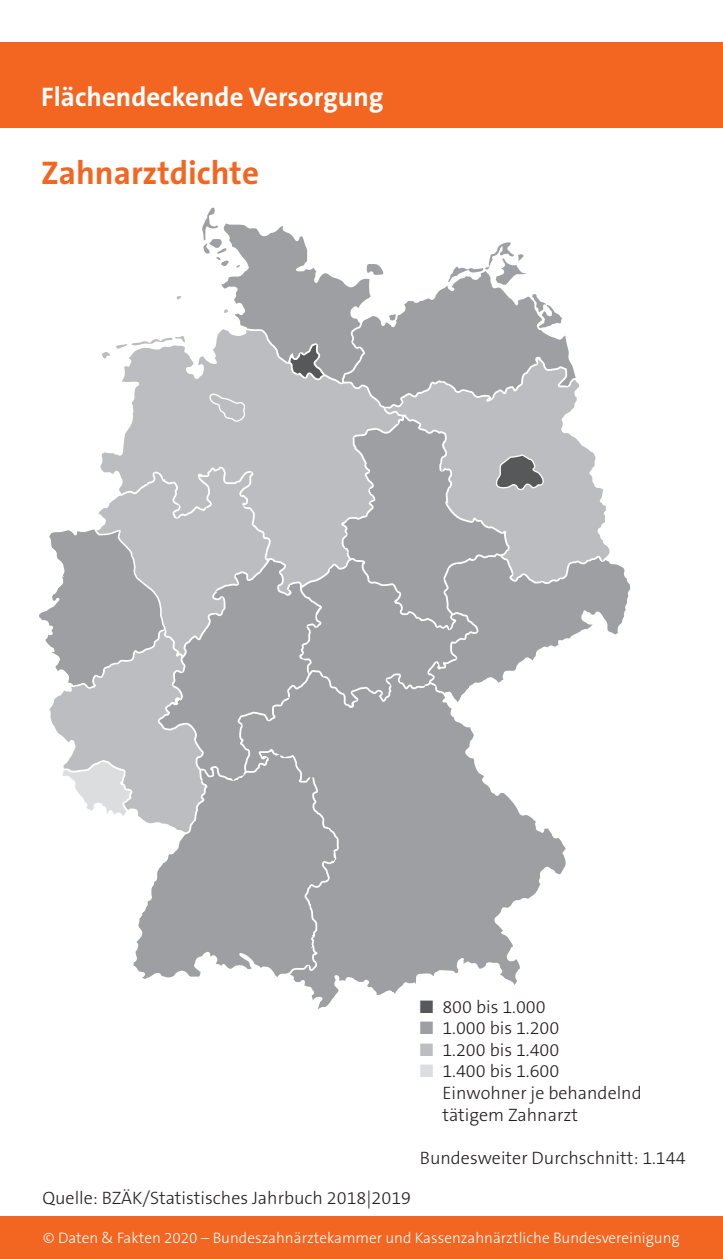
<style>
.page{position:relative;width:723px;height:1259px;background:#fff}
.page>*{position:absolute;margin:0;border:0;box-sizing:border-box;transform-origin:0 0}
.t1{font:700 33px "The Sans B Plus W7";color:#f36621}
.t2{font:700 27px "The Sans B Plus W7";color:#fff}
.t3{font:300 18px/21.6px "The Sans B Plus W3";color:#231f20}
.t4{font:300 15.3px "The Sans B Plus W3";color:#fff}
.s1{color:#57585a}
.s2{color:#9d9fa2}
.s3{color:#bcbdc0}
.s4{color:#dcdddf}
</style>
<div class="page">
<div style="left:0;top:43px;width:723px;height:85px;background:#f36621"></div>
<div style="left:0;top:1216px;width:723px;height:43px;background:#f36621"></div>
<svg style="left:304px;top:862px;width:262px;height:147px"></svg>
<svg style="left:133px;top:862px;width:206px;height:123px"></svg>
<svg style="left:39px;top:207px;width:592px;height:655px"></svg>
<h2 class="t2" style="left:41px;top:80px;width:344px">Flächendeckende Versorgung</h2>
<h1 class="t1" style="left:41px;top:152px;width:219px">Zahnarztdichte</h1>
<p class="t3" style="left:43px;top:1187px;width:370px">Quelle: BZÄK/Statistisches Jahrbuch 2018|2019</p>
<p class="t3" style="left:420px;top:995px;width:127px"><span class="s1">■</span> 800 bis 1.000</p>
<p class="t3" style="left:420px;top:1017px;width:141px"><span class="s2">■</span> 1.000 bis 1.200</p>
<p class="t3" style="left:420px;top:1039px;width:141px"><span class="s3">■</span> 1.200 bis 1.400</p>
<p class="t3" style="left:442px;top:1060px;width:201px;text-indent:-22px"><span class="s4">■</span> 1.400 bis 1.600<br>Einwohner je behandelnd tätigem Zahnarzt</p>
<p class="t3" style="left:420px;top:1147px;width:267px">Bundesweiter Durchschnitt: 1.144</p>
<p class="t4" style="left:43px;top:1228px;width:638px">© Daten &amp; Fakten 2020 – Bundeszahnärztekammer und Kassenzahnärztliche Bundesvereinigung</p>
</div>
